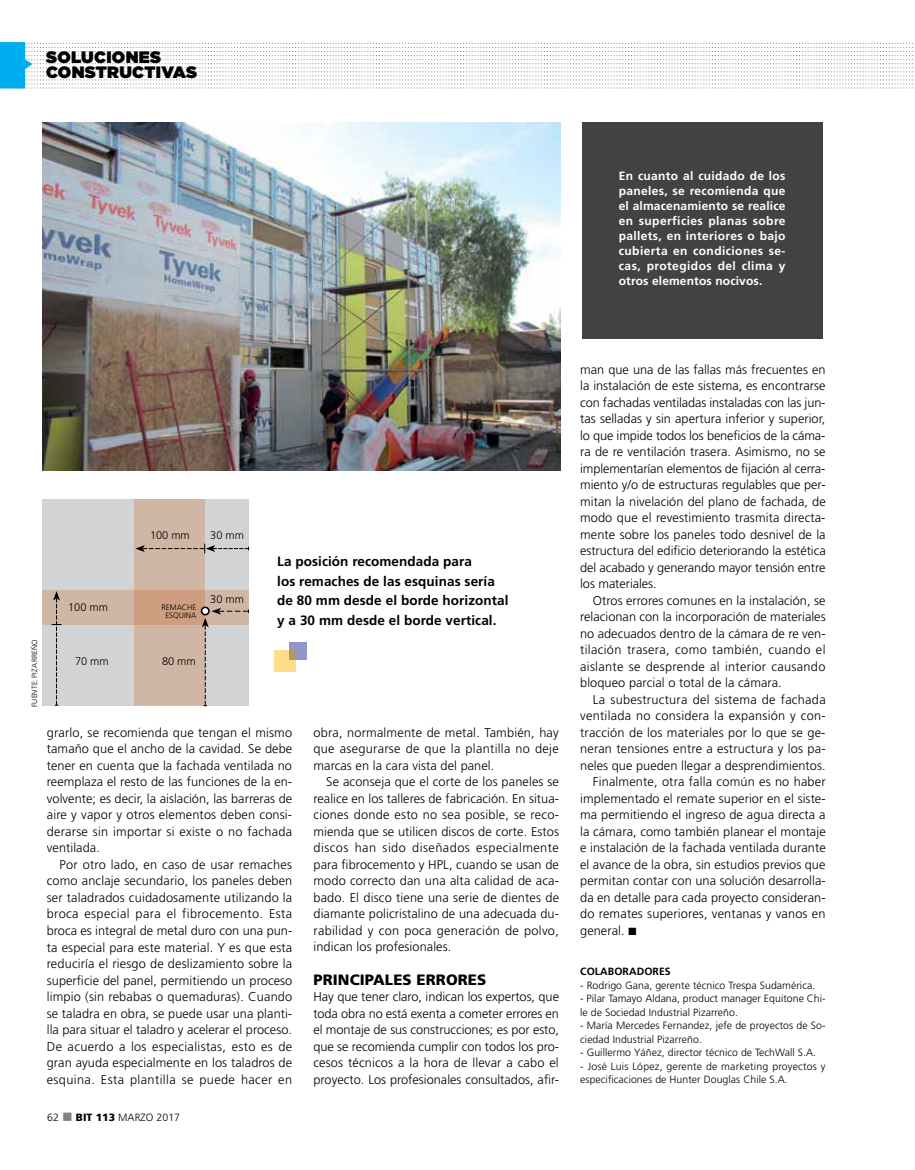
<style>
.page{position:relative;width:915px;height:1170px;background:#fff}
.page>*{position:absolute;margin:0;border:0;box-sizing:border-box;transform-origin:0 0}
.t1{font:900 16.5px/15px "Gotham";letter-spacing:.02em;color:#000}
.t2{font:900 15px "Frutiger";letter-spacing:.005em;color:#000}
.t3{font:700 13.5px/19.5px "Frutiger";letter-spacing:.005em;color:#000}
.t4{font:300 12.75px/16.5px "Frutiger";letter-spacing:.005em;color:#000;text-align:justify}
.t5{font:700 12px/15px "Frutiger";letter-spacing:.035em;color:#fff;text-align:justify}
.t6{font:300 11.1px "Frutiger";letter-spacing:-.005em;color:#000}
.t7{font:300 10.5px/13.5px "Frutiger";letter-spacing:.005em;color:#000}
.t8{font:700 10.5px "Frutiger";letter-spacing:.005em;color:#000}
.t9{font:300 7.95px/7.9px "Frutiger";letter-spacing:-.005em;color:#000;text-align:center}
.t10{font:300 7.5px "Frutiger";letter-spacing:.025em;color:#000}
.s1{color:#808285}
.s2{font-weight:900}
</style>
<div class="page">
<svg style="left:0;top:42px;width:913px;height:46px"></svg>
<div style="left:581px;top:122px;width:241px;height:217px;background:#424245"></div>
<img style="left:43px;top:122px;width:517px;height:349px">
<div style="left:42px;top:499px;width:207px;height:207px;background:#d1d3d4"></div>
<div style="left:42px;top:590px;width:207px;height:34px;background:#d0b6a4"></div>
<svg style="left:134px;top:499px;width:71px;height:207px;background:#cfb19d"></svg>
<svg style="left:202px;top:607px;width:47px;height:99px"></svg>
<div style="left:201px;top:607px;width:8px;height:7px;background:#fff;border-radius:50%"></div>
<div style="left:201px;top:606px;width:9px;height:9px;border:2px solid #000;border-radius:50%"></div>
<svg style="left:52px;top:591px;width:9px;height:114px"></svg>
<svg style="left:135px;top:543px;width:114px;height:10px"></svg>
<div style="left:289px;top:642px;width:17px;height:18px;background:#9195ca"></div>
<svg style="left:274px;top:650px;width:22px;height:21px"></svg>
<p class="t1" style="left:46px;top:49px;width:153px">SOLUCIONES<br>CONSTRUCTIVAS</p>
<p class="t5" style="left:618px;top:168px;width:168px">En cuanto al cuidado de los paneles, se recomienda que el almacenamiento se realice en superficies planas sobre pallets, en interiores o bajo cubierta en condiciones se&shy;cas, protegidos del clima y otros elementos nocivos.</p>
<p class="t10" style="left:30px;top:707px;width:69px;rotate:-90deg">Fu ente: Pizarreño</p>
<p class="t6" style="left:150px;top:528px;width:41px">100 mm</p>
<p class="t6" style="left:210px;top:528px;width:35px">30 mm</p>
<p class="t6" style="left:68px;top:600px;width:41px">100 mm</p>
<p class="t9" style="left:161px;top:603px;width:36px">Remach e esquina</p>
<p class="t6" style="left:210px;top:593px;width:35px">30 mm</p>
<p class="t6" style="left:75px;top:654px;width:35px">70 mm</p>
<p class="t6" style="left:162px;top:654px;width:35px">80 mm</p>
<p class="t3" style="left:277px;top:551px;width:233px">La posición recomendada para<br>los remaches de las esquinas sería de 80 mm desde el borde horizontal y a 30 mm desde el borde vertical.</p>
<p class="t4" style="left:47px;top:724px;width:247px">grarlo, se recomienda que tengan el mismo tamaño que el ancho de la cavidad. Se debe tener en cuenta que la fachada ventilada no reemplaza el resto de las funciones de la en&shy;volvente; es decir, la aislación, las barreras de aire y vapor y otros elementos deben consi&shy;derarse sin importar si existe o no fachada ventilada.</p>
<p class="t4" style="left:47px;top:856px;width:247px;text-indent:13px">Por otro lado, en caso de usar remaches como anclaje secundario, los paneles deben ser taladrados cuidadosamente utilizando la broca especial para el fibrocemento. Esta broca es integral de metal duro con una pun&shy;ta especial para este material. Y es que esta reduciría el riesgo de deslizamiento sobre la superficie del panel, permitiendo un proceso limpio (sin rebabas o quemaduras). Cuando se taladra en obra, se puede usar una planti&shy;lla para situar el taladro y acelerar el proceso.<br>De acuerdo a los especialistas, esto es de gran ayuda especialmente en los taladros de esquina. Esta plantilla se puede hacer en</p>
<p class="t4" style="left:313px;top:724px;width:247px">obra, normalmente de metal. También, hay que asegurarse de que la plantilla no deje marcas en la cara vista del panel.</p>
<p class="t4" style="left:313px;top:773px;width:247px;text-indent:13px">Se aconseja que el corte de los paneles se realice en los talleres de fabricación. En situa&shy;ciones donde esto no sea posible, se reco&shy;mienda que se utilicen discos de corte. Estos discos han sido diseñados especialmente para fibrocemento y HPL, cuando se usan de modo correcto dan una alta calidad de aca&shy;bado. El disco tiene una serie de dientes de diamante policristalino de una adecuada du&shy;rabilidad y con poca generación de polvo, indican los profesionales.</p>
<p class="t2" style="left:313px;top:970px;width:174px">PRI NCIPALES ERRORES</p>
<p class="t4" style="left:313px;top:988px;width:247px">Hay que tener claro, indican los expertos, que toda obra no está exenta a cometer errores en el montaje de sus construcciones; es por esto, que se recomienda cumplir con todos los pro&shy;cesos técnicos a la hora de llevar a cabo el proyecto. Los profesionales consultados, afir-</p>
<p class="t7" style="left:47px;top:1110px;width:134px">62 <span class="s1">■</span> <span class="s2">BIT 113</span> marzo 2017</p>
<p class="t4" style="left:580px;top:361px;width:247px">man que una de las fallas más frecuentes en la instalación de este sistema, es encontrarse con fachadas ventiladas instaladas con las jun&shy;tas selladas y sin apertura inferior y superior, lo que impide todos los beneficios de la cáma&shy;ra de re ventilación trasera. Asimismo, no se implementarían elementos de fijación al cerra&shy;miento y/o de estructuras regulables que per&shy;mitan la nivelación del plano de fachada, de modo que el revestimiento trasmita directa&shy;mente sobre los paneles todo desnivel de la estructura del edificio deteriorando la estética del acabado y generando mayor tensión entre los materiales.</p>
<p class="t4" style="left:580px;top:592px;width:247px;text-indent:13px">Otros errores comunes en la instalación, se relacionan con la incorporación de materiales no adecuados dentro de la cámara de re ven&shy;tilación trasera, como también, cuando el aislante se desprende al interior causando bloqueo parcial o total de la cámara.</p>
<p class="t4" style="left:592px;top:691px;width:234px">La subestructura del sistema de fachada</p>
<p class="t4" style="left:580px;top:707px;width:247px">ventilada no considera la expansión y con-</p>
<p class="t4" style="left:580px;top:724px;width:247px">tracción de los materiales por lo que se ge-</p>
<p class="t4" style="left:580px;top:740px;width:247px">neran tensiones entre a estructura y los pa-</p>
<p class="t4" style="left:580px;top:757px;width:247px">neles que pueden llegar a desprendimientos.</p>
<p class="t4" style="left:592px;top:773px;width:234px">Finalmente, otra falla común es no haber</p>
<p class="t4" style="left:580px;top:790px;width:247px">implementado el remate superior en el siste-</p>
<p class="t4" style="left:580px;top:806px;width:247px">ma permitiendo el ingreso de agua directa a</p>
<p class="t4" style="left:580px;top:823px;width:247px">la cámara, como también planear el montaje</p>
<p class="t4" style="left:580px;top:839px;width:247px">e instalación de la fachada ventilada durante</p>
<p class="t4" style="left:580px;top:856px;width:247px">el avance de la obra, sin estudios previos que</p>
<p class="t4" style="left:580px;top:872px;width:247px">permitan contar con una solución desarrolla-</p>
<p class="t4" style="left:580px;top:889px;width:247px">da en detalle para cada proyecto consideran-</p>
<p class="t4" style="left:580px;top:905px;width:247px">do remates superiores, ventanas y vanos en</p>
<p class="t4" style="left:580px;top:922px;width:58px">general. ■</p>
<p class="t8" style="left:580px;top:965px;width:92px">Colaboradores</p>
<p class="t7" style="left:580px;top:978px;width:236px">- Rodrigo Gana, gerente técnico Trespa Sudamérica.</p>
<p class="t7" style="left:580px;top:991px;width:247px">- Pilar Tamayo Aldana, product manager Equitone Chi&shy;le de Sociedad Industrial Pizarreño.</p>
<p class="t7" style="left:580px;top:1018px;width:247px">- M aría M ercedes Fernandez, jefe de proyectos de So&shy;ciedad Industrial Pizarreño.</p>
<p class="t7" style="left:580px;top:1045px;width:237px">- Guillermo Yáñez, director técnico de TechWall S.A.</p>
<p class="t7" style="left:580px;top:1059px;width:247px">- José Luis López, gerente de marketing proyectos y especificaciones de Hunter Douglas Chile S.A.</p>
</div>
